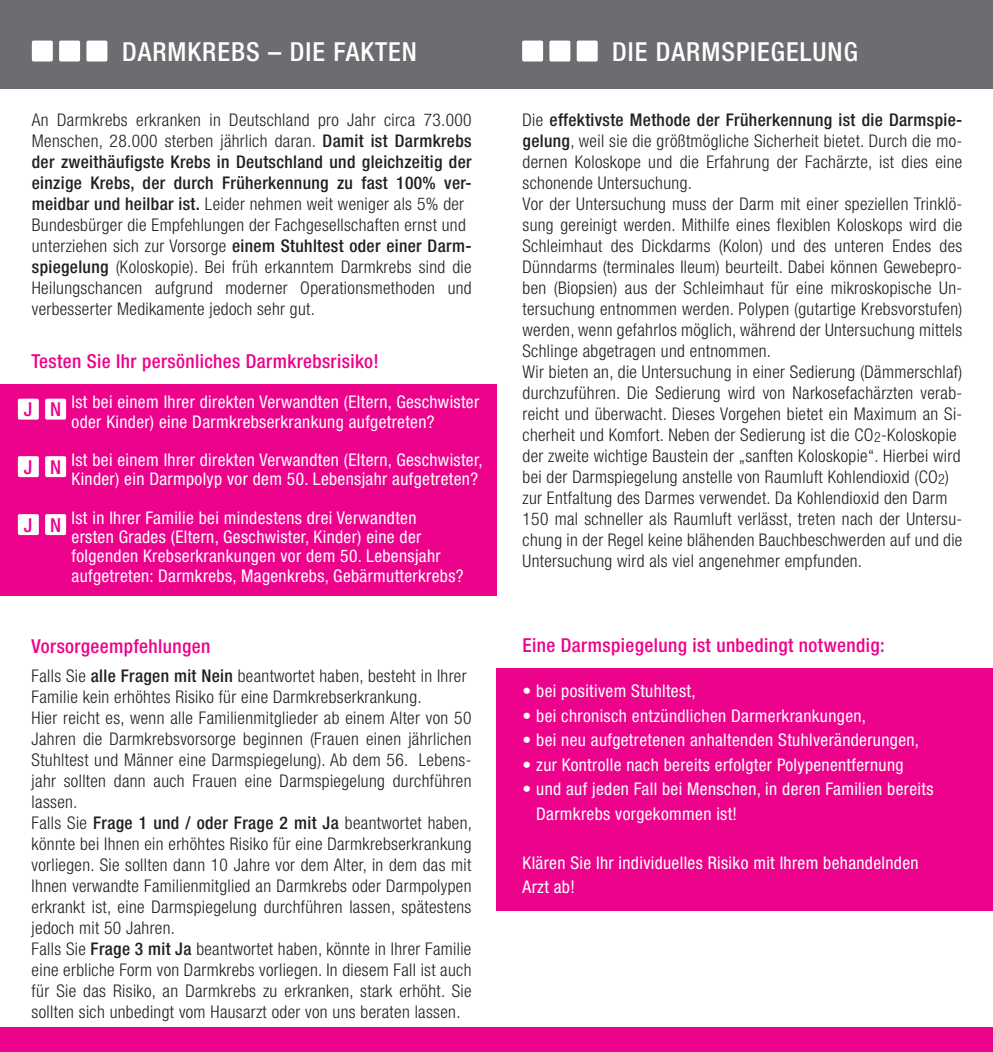
<style>
.page{position:relative;width:993px;height:1052px;background:#fff}
.page>*{position:absolute;margin:0;border:0;box-sizing:border-box;transform-origin:0 0}
.t1{font:500 condensed 26.25px "Helvetica Neue";letter-spacing:.04em;color:#fff}
.t2{font:500 condensed 19.25px "Helvetica Neue";letter-spacing:.02em;color:#ed028c}
.t3{font:300 condensed 17.5px/21px "Helvetica Neue";letter-spacing:.02em;color:#231f20}
.t4{font:condensed 17.5px/19.2px "Helvetica Neue";letter-spacing:.02em;color:#fff}
.s1{font-weight:500}
</style>
<div class="page">
<div style="left:0;top:1027px;width:992px;height:25px;background:#ed028c"></div>
<div style="left:0;top:0;width:992px;height:88px;background:#6c6d70"></div>
<div style="left:32px;top:41px;width:21px;height:20px;background:#fff;border-radius:2px"></div>
<div style="left:86px;top:41px;width:21px;height:20px;background:#fff;border-radius:2px"></div>
<div style="left:59px;top:41px;width:21px;height:20px;background:#fff;border-radius:2px"></div>
<div style="left:522px;top:41px;width:21px;height:20px;background:#fff;border-radius:2px"></div>
<div style="left:576px;top:41px;width:21px;height:20px;background:#fff;border-radius:2px"></div>
<div style="left:549px;top:41px;width:21px;height:20px;background:#fff;border-radius:2px"></div>
<div style="left:496px;top:668px;width:496px;height:242px;background:#ed028c"></div>
<div style="left:0;top:385px;width:496px;height:211px;background:#ed028c"></div>
<div style="left:18px;top:399px;width:21px;height:20px;background:#fff;border-radius:2px"></div>
<div style="left:45px;top:399px;width:21px;height:20px;background:#fff;border-radius:2px"></div>
<div style="left:18px;top:456px;width:21px;height:21px;background:#fff;border-radius:2px"></div>
<div style="left:45px;top:456px;width:21px;height:21px;background:#fff;border-radius:2px"></div>
<div style="left:18px;top:514px;width:21px;height:21px;background:#fff;border-radius:2px"></div>
<div style="left:45px;top:514px;width:21px;height:21px;background:#fff;border-radius:2px"></div>
<h1 class="t1" style="left:122px;top:36px;width:296px">DARMKREBS – DIE FAKTEN</h1>
<h1 class="t1" style="left:612px;top:36px;width:247px">DIE DARMSPIEGELUNG</h1>
<p class="t3" style="left:32px;top:109px;width:441px">An Darmkrebs erkranken in Deutschland pro Jahr circa 73.000<br>Menschen, 28.000 sterben jährlich daran. <span class="s1">Damit ist Darmkrebs der zweithäufigste Krebs in Deutschland und gleichzeitig der einzige Krebs, der durch Früherkennung zu fast 100% ver&shy;meidbar und heilbar ist.</span> Leider nehmen weit weniger als 5% der Bundesbürger die Empfehlungen der Fachgesellschaften ernst und unterziehen sich zur Vorsorge <span class="s1">einem Stuhltest oder einer Darm&shy;spiegelung</span> (Koloskopie). Bei früh erkanntem Darmkrebs sind die Heilungschancen aufgrund moderner Operationsmethoden und verbesserter Medikamente jedoch sehr gut.</p>
<p class="t3" style="left:522px;top:109px;width:441px">Die <span class="s1">effektivste Methode der Früherkennung ist die Darmspie&shy;gelung</span>, weil sie die größtmögliche Sicherheit bietet. Durch die mo&shy;dernen Koloskope und die Erfahrung der Fachärzte, ist dies eine schonende Untersuchung.<br>Vor der Untersuchung muss der Darm mit einer speziellen Trinklö&shy;sung gereinigt werden. Mithilfe eines flexiblen Koloskops wird die Schleimhaut des Dickdarms (Kolon) und des unteren Endes des Dünndarms (terminales Ileum) beurteilt. Dabei können Gewebepro&shy;ben (Biopsien) aus der Schleimhaut für eine mikroskopische Un&shy;tersuchung entnommen werden. Polypen (gutartige Krebsvorstufen) werden, wenn gefahrlos möglich, während der Untersuchung mittels Schlinge abgetragen und entnommen.<br>Wir bieten an, die Untersuchung in einer Sedierung (Dämmerschlaf) durchzuführen. Die Sedierung wird von Narkosefachärzten verab&shy;reicht und überwacht. Dieses Vorgehen bietet ein Maximum an Si&shy;cherheit und Komfort. Neben der Sedierung ist die CO<sub>2</sub>-Koloskopie der zweite wichtige Baustein der „sanften Koloskopie“. Hierbei wird bei der Darmspiegelung anstelle von Raumluft Kohlendioxid (CO<sub>2</sub>) zur Entfaltung des Darmes verwendet. Da Kohlendioxid den Darm 150 mal schneller als Raumluft verlässt, treten nach der Untersu&shy;chung in der Regel keine blähenden Bauchbeschwerden auf und die Untersuchung wird als viel angenehmer empfunden.</p>
<p class="t2" style="left:31px;top:350px;width:349px">Testen Sie Ihr persönliches Darmkrebsrisiko!</p>
<p class="t2" style="left:24px;top:398px;width:39px">J N</p>
<p class="t4" style="left:72px;top:392px;width:409px">Ist bei einem Ihrer direkten Verwandten (Eltern, Geschwister oder Kinder) eine Darmkrebserkrankung aufgetreten?</p>
<p class="t4" style="left:72px;top:450px;width:412px">Ist bei einem Ihrer direkten Verwandten (Eltern, Geschwister,<br>Kinder) ein Darmpolyp vor dem 50. Lebensjahr aufgetreten?</p>
<p class="t4" style="left:72px;top:508px;width:393px">Ist in Ihrer Familie bei mindestens drei Verwandten<br>ersten Grades (Eltern, Geschwister, Kinder) eine der folgenden Krebserkrankungen vor dem 50. Lebensjahr aufgetreten: Darmkrebs, Magenkrebs, Gebärmutterkrebs?</p>
<p class="t2" style="left:24px;top:455px;width:39px">J N</p>
<p class="t2" style="left:24px;top:513px;width:39px">J N</p>
<p class="t2" style="left:32px;top:634px;width:180px">Vorsorgeempfehlungen</p>
<p class="t3" style="left:32px;top:665px;width:442px">Falls Sie <span class="s1">alle Fragen mit Nein</span> beantwortet haben, besteht in Ihrer Familie kein erhöhtes Risiko für eine Darmkrebserkrankung.<br>Hier reicht es, wenn alle Familienmitglieder ab einem Alter von 50<br>Jahren die Darmkrebsvorsorge beginnen (Frauen einen jährlichen Stuhltest und Männer eine Darmspiegelung). Ab dem 56. Lebens&shy;jahr sollten dann auch Frauen eine Darmspiegelung durchführen lassen.<br>Falls Sie <span class="s1">Frage 1 und / oder Frage 2 mit Ja</span> beantwortet haben, könnte bei Ihnen ein erhöhtes Risiko für eine Darmkrebserkrankung vorliegen. Sie sollten dann 10 Jahre vor dem Alter, in dem das mit Ihnen verwandte Familienmitglied an Darmkrebs oder Darmpolypen erkrankt ist, eine Darmspiegelung durchführen lassen, spätestens jedoch mit 50 Jahren.<br>Falls Sie <span class="s1">Frage 3 mit Ja</span> beantwortet haben, könnte in Ihrer Familie eine erbliche Form von Darmkrebs vorliegen. In diesem Fall ist auch für Sie das Risiko, an Darmkrebs zu erkranken, stark erhöht. Sie sollten sich unbedingt vom Hausarzt oder von uns beraten lassen.</p>
<p class="t2" style="left:522px;top:633px;width:363px">Eine Darmspiegelung ist unbedingt notwendig:</p>
<p class="t4" style="left:522px;top:681px;width:174px">• bei positivem Stuhltest,</p>
<p class="t4" style="left:522px;top:706px;width:345px">• bei chronisch entzündlichen Darmerkrankungen,</p>
<p class="t4" style="left:522px;top:730px;width:398px">• bei neu aufgetretenen anhaltenden Stuhlveränderungen,</p>
<p class="t4" style="left:522px;top:755px;width:382px">• zur Kontrolle nach bereits erfolgter Polypenentfernung</p>
<p class="t4" style="left:536px;top:776px;width:398px;line-height:24.5px;text-indent:-14px">• und auf jeden Fall bei Menschen, in deren Familien bereits<br>Darmkrebs vorgekommen ist!</p>
<p class="t4" style="left:522px;top:850px;width:397px;line-height:24.5px">Klären Sie Ihr individuelles Risiko mit Ihrem behandelnden<br>Arzt ab!</p>
</div>
